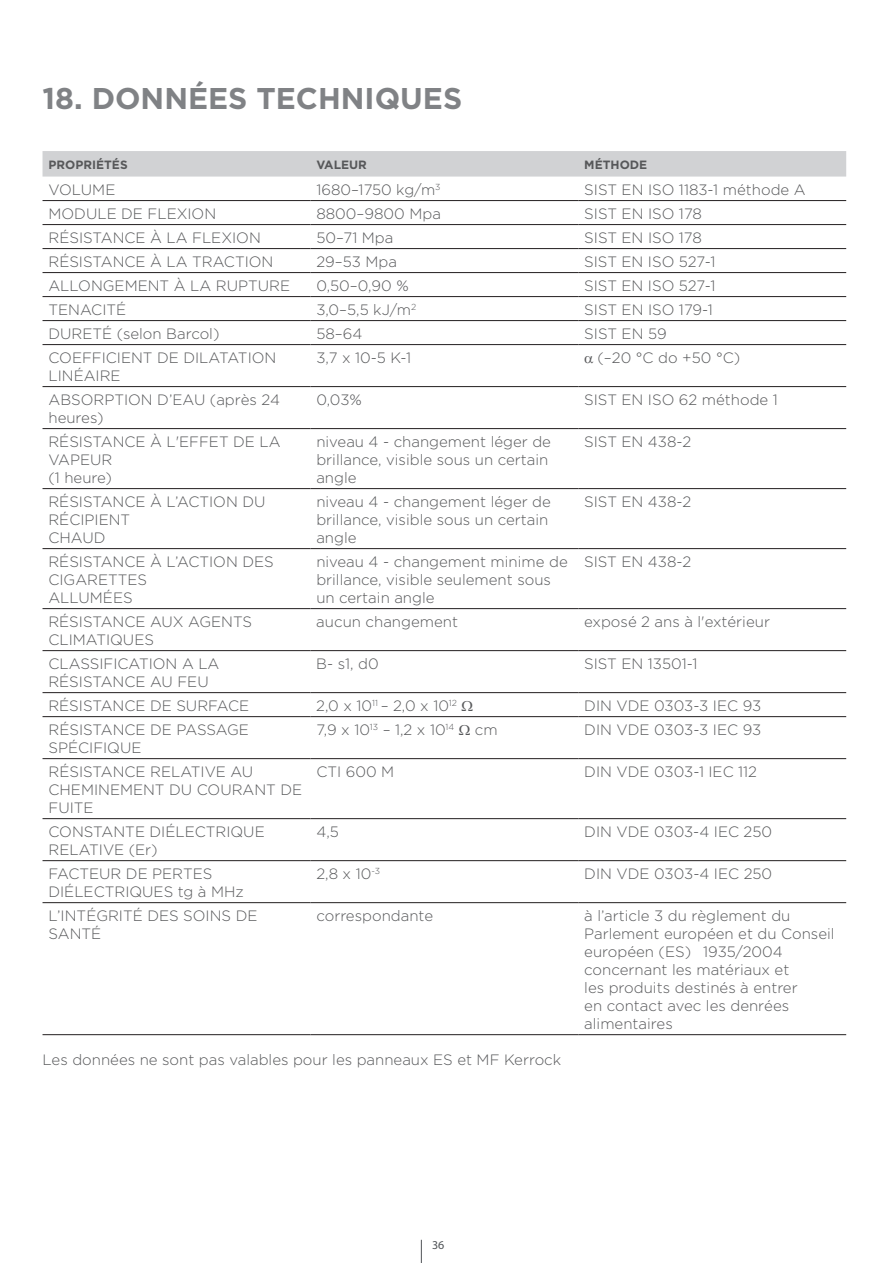
<style>
.page{position:relative;width:893px;height:1263px;background:#fff}
.page>*{position:absolute;margin:0;border:0;box-sizing:border-box;transform-origin:0 0}
.NASLOV{font:700 30px "Gotham BU";color:#808285}
.BODY{font:300 15px/18px "Gotham BU";color:#57585a}
.Tabela_podnaslov{font:700 12px "Gotham BU";color:#57585a}
.t1{font:12px "Myriad Pro";color:#505457}
</style>
<div class="page">
<svg style="left:421px;top:1240px;width:1px;height:23px"></svg>
<div style="left:43px;top:151px;width:803px;height:26px;background:#d1d2d4"></div>
<hr style="left:43px;top:200px;width:267px;height:1px;background:#231f20">
<hr style="left:310px;top:200px;width:268px;height:1px;background:#231f20">
<hr style="left:578px;top:200px;width:268px;height:1px;background:#231f20">
<hr style="left:43px;top:224px;width:267px;height:1px;background:#231f20">
<hr style="left:310px;top:224px;width:268px;height:1px;background:#231f20">
<hr style="left:578px;top:224px;width:268px;height:1px;background:#231f20">
<hr style="left:43px;top:248px;width:267px;height:1px;background:#231f20">
<hr style="left:310px;top:248px;width:268px;height:1px;background:#231f20">
<hr style="left:578px;top:248px;width:268px;height:1px;background:#231f20">
<hr style="left:43px;top:272px;width:267px;height:1px;background:#231f20">
<hr style="left:310px;top:272px;width:268px;height:1px;background:#231f20">
<hr style="left:578px;top:272px;width:268px;height:1px;background:#231f20">
<hr style="left:43px;top:296px;width:267px;height:1px;background:#231f20">
<hr style="left:310px;top:296px;width:268px;height:1px;background:#231f20">
<hr style="left:578px;top:296px;width:268px;height:1px;background:#231f20">
<hr style="left:43px;top:320px;width:267px;height:1px;background:#231f20">
<hr style="left:310px;top:320px;width:268px;height:1px;background:#231f20">
<hr style="left:578px;top:320px;width:268px;height:1px;background:#231f20">
<hr style="left:43px;top:344px;width:267px;height:1px;background:#231f20">
<hr style="left:310px;top:344px;width:268px;height:1px;background:#231f20">
<hr style="left:578px;top:344px;width:268px;height:1px;background:#231f20">
<hr style="left:43px;top:386px;width:267px;height:1px;background:#231f20">
<hr style="left:310px;top:386px;width:268px;height:1px;background:#231f20">
<hr style="left:578px;top:386px;width:268px;height:1px;background:#231f20">
<hr style="left:43px;top:428px;width:267px;height:1px;background:#231f20">
<hr style="left:310px;top:428px;width:268px;height:1px;background:#231f20">
<hr style="left:578px;top:428px;width:268px;height:1px;background:#231f20">
<hr style="left:43px;top:488px;width:267px;height:1px;background:#231f20">
<hr style="left:310px;top:488px;width:268px;height:1px;background:#231f20">
<hr style="left:578px;top:488px;width:268px;height:1px;background:#231f20">
<hr style="left:43px;top:548px;width:267px;height:1px;background:#231f20">
<hr style="left:310px;top:548px;width:268px;height:1px;background:#231f20">
<hr style="left:578px;top:548px;width:268px;height:1px;background:#231f20">
<hr style="left:43px;top:608px;width:267px;height:1px;background:#231f20">
<hr style="left:310px;top:608px;width:268px;height:1px;background:#231f20">
<hr style="left:578px;top:608px;width:268px;height:1px;background:#231f20">
<hr style="left:43px;top:650px;width:267px;height:1px;background:#231f20">
<hr style="left:310px;top:650px;width:268px;height:1px;background:#231f20">
<hr style="left:578px;top:650px;width:268px;height:1px;background:#231f20">
<hr style="left:43px;top:692px;width:267px;height:1px;background:#231f20">
<hr style="left:310px;top:692px;width:268px;height:1px;background:#231f20">
<hr style="left:578px;top:692px;width:268px;height:1px;background:#231f20">
<hr style="left:43px;top:716px;width:267px;height:1px;background:#231f20">
<hr style="left:310px;top:716px;width:268px;height:1px;background:#231f20">
<hr style="left:578px;top:716px;width:268px;height:1px;background:#231f20">
<hr style="left:43px;top:758px;width:267px;height:1px;background:#231f20">
<hr style="left:310px;top:758px;width:268px;height:1px;background:#231f20">
<hr style="left:578px;top:758px;width:268px;height:1px;background:#231f20">
<hr style="left:43px;top:818px;width:267px;height:1px;background:#231f20">
<hr style="left:310px;top:818px;width:268px;height:1px;background:#231f20">
<hr style="left:578px;top:818px;width:268px;height:1px;background:#231f20">
<hr style="left:43px;top:860px;width:267px;height:1px;background:#231f20">
<hr style="left:310px;top:860px;width:268px;height:1px;background:#231f20">
<hr style="left:578px;top:860px;width:268px;height:1px;background:#231f20">
<hr style="left:43px;top:902px;width:267px;height:1px;background:#231f20">
<hr style="left:310px;top:902px;width:268px;height:1px;background:#231f20">
<hr style="left:578px;top:902px;width:268px;height:1px;background:#231f20">
<hr style="left:43px;top:1034px;width:267px;height:1px;background:#231f20">
<hr style="left:310px;top:1034px;width:268px;height:1px;background:#231f20">
<hr style="left:578px;top:1034px;width:268px;height:1px;background:#231f20">
<p class="NASLOV" style="left:43px;top:81px;width:421px">18. DONNÉES TECHNIQUES</p>
<p class="Tabela_podnaslov" style="left:49px;top:157px;width:81px">PROPRIÉTÉS</p>
<p class="Tabela_podnaslov" style="left:316px;top:157px;width:52px">VALEUR</p>
<p class="Tabela_podnaslov" style="left:584px;top:157px;width:64px">MÉTHODE</p>
<p class="BODY" style="left:49px;top:180px;width:68px">VOLUME</p>
<p class="BODY" style="left:316px;top:180px;width:126px">1680–1750 kg/m<sup>3</sup></p>
<p class="BODY" style="left:584px;top:180px;width:223px">SIST EN ISO 1183-1 méthode A</p>
<p class="BODY" style="left:49px;top:204px;width:169px">MODULE DE FLEXION</p>
<p class="BODY" style="left:316px;top:204px;width:126px">8800–9800 Mpa</p>
<p class="BODY" style="left:584px;top:204px;width:119px">SIST EN ISO 178</p>
<p class="BODY" style="left:48px;top:228px;width:214px">RÉSISTANCE À LA FLEXION</p>
<p class="BODY" style="left:316px;top:228px;width:79px">50–71 Mpa</p>
<p class="BODY" style="left:584px;top:228px;width:119px">SIST EN ISO 178</p>
<p class="BODY" style="left:48px;top:252px;width:226px">RÉSISTANCE À LA TRACTION</p>
<p class="BODY" style="left:316px;top:252px;width:82px">29–53 Mpa</p>
<p class="BODY" style="left:584px;top:252px;width:133px">SIST EN ISO 527-1</p>
<p class="BODY" style="left:48px;top:276px;width:243px">ALLONGEMENT À LA RUPTURE</p>
<p class="BODY" style="left:316px;top:276px;width:94px">0,50–0,90 %</p>
<p class="BODY" style="left:584px;top:276px;width:133px">SIST EN ISO 527-1</p>
<p class="BODY" style="left:48px;top:300px;width:79px">TENACITÉ</p>
<p class="BODY" style="left:316px;top:300px;width:101px">3,0–5,5 kJ/m<sup>2</sup></p>
<p class="BODY" style="left:584px;top:300px;width:130px">SIST EN ISO 179-1</p>
<p class="BODY" style="left:49px;top:324px;width:172px">DURETÉ (selon Barcol)</p>
<p class="BODY" style="left:316px;top:324px;width:48px">58–64</p>
<p class="BODY" style="left:584px;top:324px;width:84px">SIST EN 59</p>
<p class="BODY" style="left:48px;top:348px;width:229px">COEFFICIENT DE DILATATION<br>LINÉAIRE</p>
<p class="BODY" style="left:316px;top:348px;width:96px">3,7 x 10-5 K-1</p>
<p class="BODY" style="left:597px;top:348px;width:144px">(–20 °C do +50 °C)</p>
<p class="BODY" style="left:48px;top:390px;width:233px">ABSORPTION D’EAU (après 24 heures)</p>
<p class="BODY" style="left:316px;top:390px;width:47px">0,03%</p>
<p class="BODY" style="left:584px;top:390px;width:195px">SIST EN ISO 62 méthode 1</p>
<p class="BODY" style="left:48px;top:432px;width:234px">RÉSISTANCE À L'EFFET DE LA<br>VAPEUR</p>
<p class="BODY" style="left:48px;top:468px;width:65px">(1 heure)</p>
<p class="BODY" style="left:316px;top:432px;width:236px">niveau 4 - changement léger de brillance, visible sous un certain angle</p>
<p class="BODY" style="left:584px;top:432px;width:109px">SIST EN 438-2</p>
<p class="BODY" style="left:48px;top:492px;width:219px">RÉSISTANCE À L’ACTION DU<br>RÉCIPIENT</p>
<p class="BODY" style="left:48px;top:528px;width:59px">CHAUD</p>
<p class="BODY" style="left:48px;top:552px;width:227px">RÉSISTANCE À L’ACTION DES<br>CIGARETTES</p>
<p class="BODY" style="left:48px;top:588px;width:86px">ALLUMÉES</p>
<p class="BODY" style="left:316px;top:492px;width:236px">niveau 4 - changement léger de brillance, visible sous un certain angle</p>
<p class="BODY" style="left:584px;top:492px;width:109px">SIST EN 438-2</p>
<p class="BODY" style="left:316px;top:552px;width:253px">niveau 4 - changement minime de brillance, visible seulement sous un certain angle</p>
<p class="BODY" style="left:584px;top:552px;width:109px">SIST EN 438-2</p>
<p class="BODY" style="left:48px;top:612px;width:205px">RÉSISTANCE AUX AGENTS<br>CLIMATIQUES</p>
<p class="BODY" style="left:316px;top:612px;width:143px">aucun changement</p>
<p class="BODY" style="left:584px;top:612px;width:187px">exposé 2 ans à l'extérieur</p>
<p class="BODY" style="left:48px;top:654px;width:173px">CLASSIFICATION A LA<br>RÉSISTANCE AU FEU</p>
<p class="BODY" style="left:316px;top:654px;width:64px">B- s1, d0</p>
<p class="BODY" style="left:584px;top:654px;width:115px">SIST EN 13501-1</p>
<p class="BODY" style="left:48px;top:696px;width:202px">RÉSISTANCE DE SURFACE</p>
<p class="BODY" style="left:316px;top:696px;width:142px">2,0 x 10<sup>11</sup> – 2,0 x 10<sup>12</sup></p>
<p class="BODY" style="left:584px;top:696px;width:178px">DIN VDE 0303-3 IEC 93</p>
<p class="BODY" style="left:49px;top:720px;width:202px">RÉSISTANCE DE PASSAGE<br>SPÉCIFIQUE</p>
<p class="BODY" style="left:316px;top:720px;width:139px">7,9 x 10<sup>13</sup> – 1,2 x 10<sup>14</sup></p>
<p class="BODY" style="left:475px;top:720px;width:24px">cm</p>
<p class="BODY" style="left:584px;top:720px;width:178px">DIN VDE 0303-3 IEC 93</p>
<p class="BODY" style="left:49px;top:762px;width:255px">RÉSISTANCE RELATIVE AU<br>CHEMINEMENT DU COURANT DE<br>FUITE</p>
<p class="BODY" style="left:316px;top:762px;width:79px">CTI 600 M</p>
<p class="BODY" style="left:584px;top:762px;width:174px">DIN VDE 0303-1 IEC 112</p>
<p class="BODY" style="left:48px;top:822px;width:218px">CONSTANTE DIÉLECTRIQUE<br>RELATIVE (Er)</p>
<p class="BODY" style="left:316px;top:822px;width:24px">4,5</p>
<p class="BODY" style="left:584px;top:822px;width:189px">DIN VDE 0303-4 IEC 250</p>
<p class="BODY" style="left:48px;top:864px;width:197px">FACTEUR DE PERTES<br>DIÉLECTRIQUES tg à MHz</p>
<p class="BODY" style="left:316px;top:864px;width:65px">2,8 x 10<sup>-3</sup></p>
<p class="BODY" style="left:584px;top:864px;width:189px">DIN VDE 0303-4 IEC 250</p>
<p class="BODY" style="left:49px;top:906px;width:210px">L’INTÉGRITÉ DES SOINS DE<br>SANTÉ</p>
<p class="BODY" style="left:316px;top:906px;width:118px">correspondante</p>
<p class="BODY" style="left:584px;top:906px;width:252px">à l’article 3 du règlement du<br>Parlement européen et du Conseil européen (ES) №1935/2004 concernant les matériaux et<br>les produits destinés à entrer<br>en contact avec les denrées alimentaires</p>
<p class="BODY" style="left:42px;top:1050px;width:520px">Les données ne sont pas valables pour les panneaux ES et MF Kerrock</p>
<p class="t1" style="left:432px;top:1237px;width:14px">36</p>
</div>
